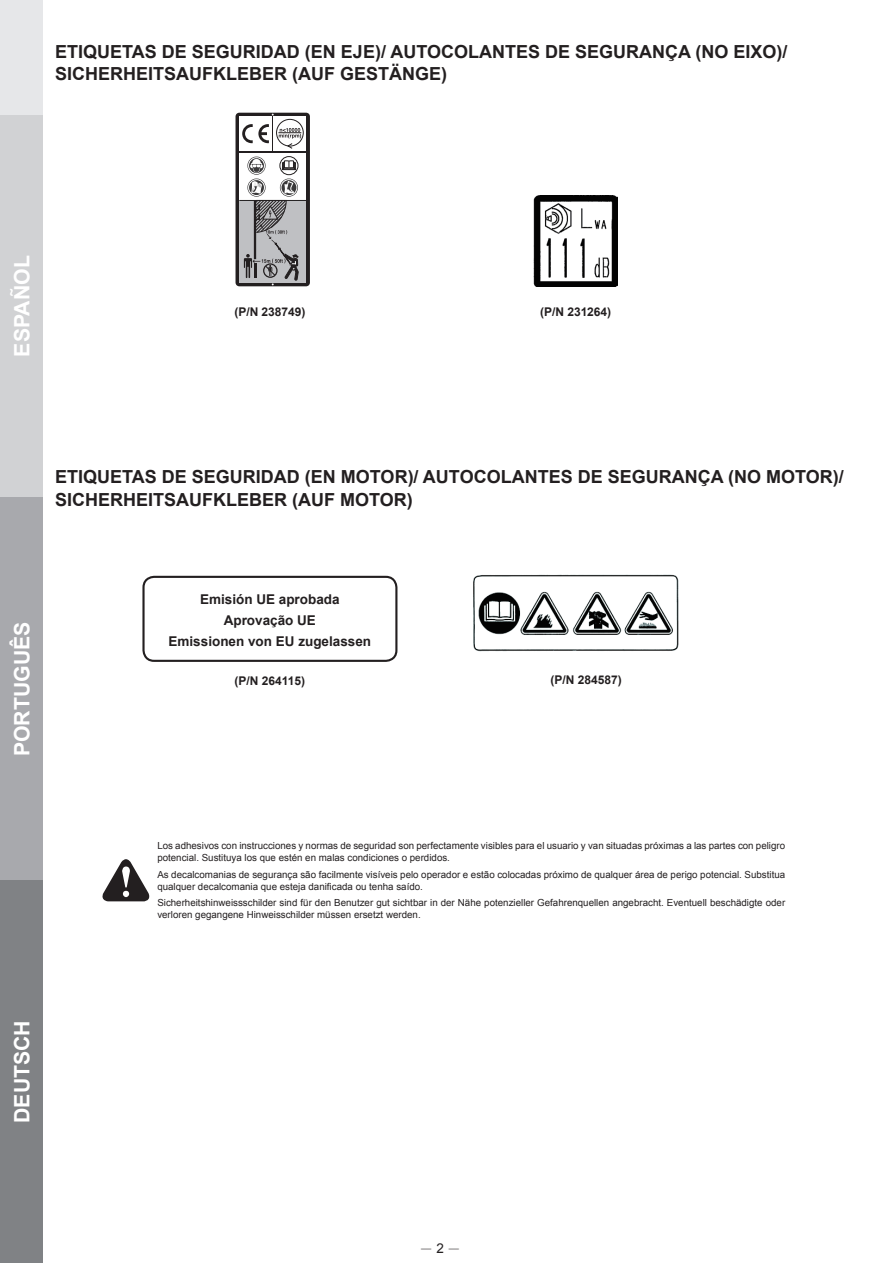
<style>
.page{position:relative;width:893px;height:1263px;background:#fff}
.page>*{position:absolute;margin:0;border:0;box-sizing:border-box;transform-origin:0 0}
.t1{font:700 21.3px "Arial";color:#fff}
.t2{font:700 18px/22.5px "Arial";color:#231f20}
.t3{font:700 13.5px/21px "Arial";color:#231f20;text-align:center}
.t4{font:13.5px "Koz Min Pr 6 N";color:#231f20}
.t5{font:700 12px "Arial";color:#231f20}
.t6{font:9.75px/12px "Arial";color:#231f20}
.s1{font-family:"Arial"}
</style>
<div class="page">
<svg style="left:102px;top:859px;width:47px;height:42px"></svg>
<svg style="left:236px;top:113px;width:74px;height:173px"></svg>
<div style="left:142px;top:576px;width:255px;height:86px;border:2px solid #231f20;border-radius:11px"></div>
<img style="left:534px;top:195px;width:84px;height:91px">
<img style="left:473px;top:574px;width:206px;height:78px">
<div style="left:0;top:0;width:43px;height:115px;background:#e6e7e9"></div>
<div style="left:0;top:115px;width:43px;height:382px;background:#d1d2d4"></div>
<div style="left:0;top:497px;width:43px;height:383px;background:#a8a9ad"></div>
<div style="left:0;top:880px;width:43px;height:383px;background:#808285"></div>
<h2 class="t2" style="left:55px;top:41px;width:734px">ETIQUETAS DE SEGURIDAD (EN EJE)/ AUTOCOLANTES DE SEGURANÇA (NO EIXO)/<br>SICHERHEITSAUFKLEBER (AUF GESTÄNGE)</h2>
<h1 class="t1" style="left:8px;top:357px;width:103px;rotate:-90deg">ESPAÑOL</h1>
<p class="t5" style="left:234px;top:304px;width:73px">(P/N 238749)</p>
<p class="t5" style="left:540px;top:304px;width:73px">(P/N 231264)</p>
<h2 class="t2" style="left:55px;top:466px;width:790px">ETIQUETAS DE SEGURIDAD (EN MOTOR)/ AUTOCOLANTES DE SEGURANÇA (NO MOTOR)/<br>SICHERHEITSAUFKLEBER (AUF MOTOR)</h2>
<h1 class="t1" style="left:8px;top:756px;width:136px;rotate:-90deg">PORTUGUÊS</h1>
<h3 class="t3" style="left:169px;top:589px;width:204px">Emisión UE aprobada<br>Aprovação UE<br>Emissionen von EU zugelassen</h3>
<p class="t5" style="left:235px;top:673px;width:72px">(P/N 264115)</p>
<p class="t5" style="left:550px;top:671px;width:73px">(P/N 284587)</p>
<p class="t6" style="left:157px;top:840px;width:629px">Los adhesivos con instrucciones y normas de seguridad son perfectamente visibles para el usuario y van situadas próximas a las partes con peligro potencial. Sustituya los que estén en malas condiciones o perdidos.</p>
<p class="t6" style="left:157px;top:868px;width:629px">As decalcomanias de segurança são facilmente visíveis pelo operador e estão colocadas próximo de qualquer área de perigo potencial. Substitua qualquer decalcomania que esteja danificada ou tenha saído.</p>
<p class="t6" style="left:157px;top:896px;width:629px">Sicherheitshinweissschilder sind für den Benutzer gut sichtbar in der Nähe potenzieller Gefahrenquellen angebracht. Eventuell beschädigte oder verloren gegangene Hinweisschilder müssen ersetzt werden.</p>
<h1 class="t1" style="left:8px;top:1123px;width:104px;rotate:-90deg">DEUTSCH</h1>
<h3 class="t4" style="left:419px;top:1241px;width:43px">−<span class="s1">2</span>−</h3>
</div>
